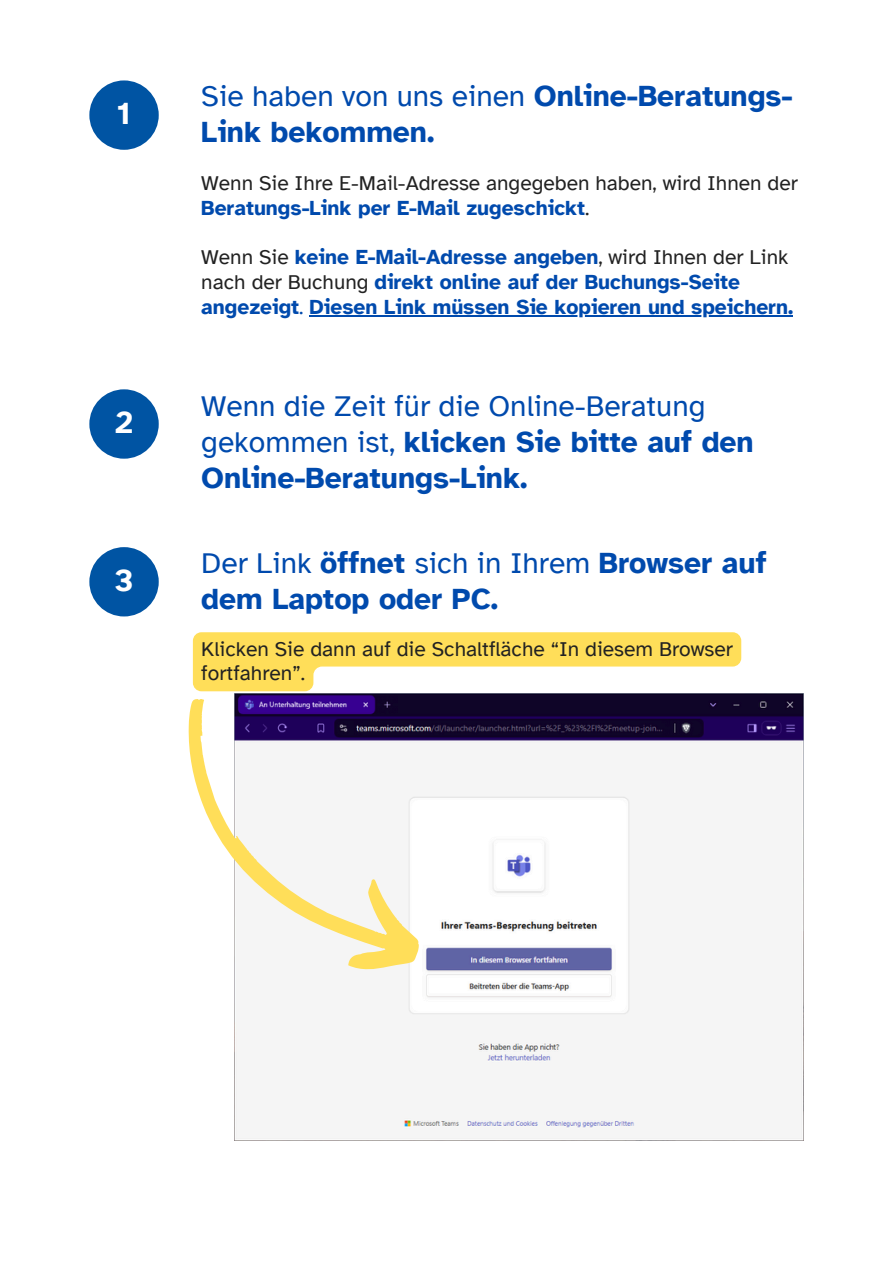
<style>
.page{position:relative;width:894px;height:1264px;background:#fff}
.page>*{position:absolute;margin:0;border:0;box-sizing:border-box;transform-origin:0 0}
.t1{font:700 31.5px "Atkinson Hyperlegible";color:#fff}
.t2{font:700 30px/36px "Atkinson Hyperlegible";color:#004aad}
.t3{font:30px/36px "Atkinson Hyperlegible";color:#004aad}
.t4{font:21px/24.8px "Atkinson Hyperlegible";color:#222}
.t5{font:700 21px/24.8px "Atkinson Hyperlegible";color:#004aad}
.s1{font-weight:400}
.s2{font-weight:700;color:#004aad}
.s3{font-weight:400;color:#222}
.s4{font-weight:700}
</style>
<div class="page">
<div style="left:89px;top:80px;width:70px;height:70px;background:#0054a3;border-radius:50%"></div>
<div style="left:89px;top:389px;width:70px;height:69px;background:#0054a3;border-radius:50%"></div>
<div style="left:89px;top:547px;width:70px;height:69px;background:#0054a3;border-radius:50%"></div>
<img style="left:234px;top:694px;width:569px;height:446px">
<svg style="left:188px;top:694px;width:253px;height:311px;fill:#f5f5f5"></svg>
<hr style="left:309px;top:315px;width:484px;height:1px;background:#004aad">
<svg style="left:193px;top:632px;width:548px;height:59px"></svg>
<p class="t1" style="left:117px;top:94px;width:16px">1</p>
<h1 class="t1" style="left:115px;top:403px;width:20px">2</h1>
<p class="t1" style="left:114px;top:561px;width:21px">3</p>
<p class="t2" style="left:201px;top:78px;width:593px"><span class="s1">Sie haben von uns einen</span> Online-Beratungs-<br>Link bekommen.</p>
<h1 class="t4" style="left:201px;top:171px;width:598px">Wenn Sie Ihre E-Mail-Adresse angegeben haben, wird Ihnen der<br><span class="s2">Beratungs-Link per E-Mail zugeschickt</span>.</h1>
<p class="t5" style="left:201px;top:245px;width:593px"><span class="s3">Wenn Sie</span> keine E-Mail-Adresse angeben<span class="s3">, wird Ihnen der Link nach der Buchung</span> direkt online auf der Buchungs-Seite angezeigt<span class="s1">.</span> Diesen Link müssen Sie kopieren und speichern.</p>
<p class="t3" style="left:201px;top:388px;width:553px">Wenn die Zeit für die Online-Beratung gekommen ist, <span class="s4">klicken Sie bitte auf den<br>Online-Beratungs-Link.</span></p>
<p class="t2" style="left:201px;top:545px;width:566px"><span class="s1">Der Link</span> öffnet <span class="s1">sich in Ihrem</span> Browser auf dem Laptop oder PC.</p>
<p class="t4" style="left:201px;top:636px;width:533px">Klicken Sie dann auf die Schaltfläche “In diesem Browser fortfahren”.</p>
</div>
